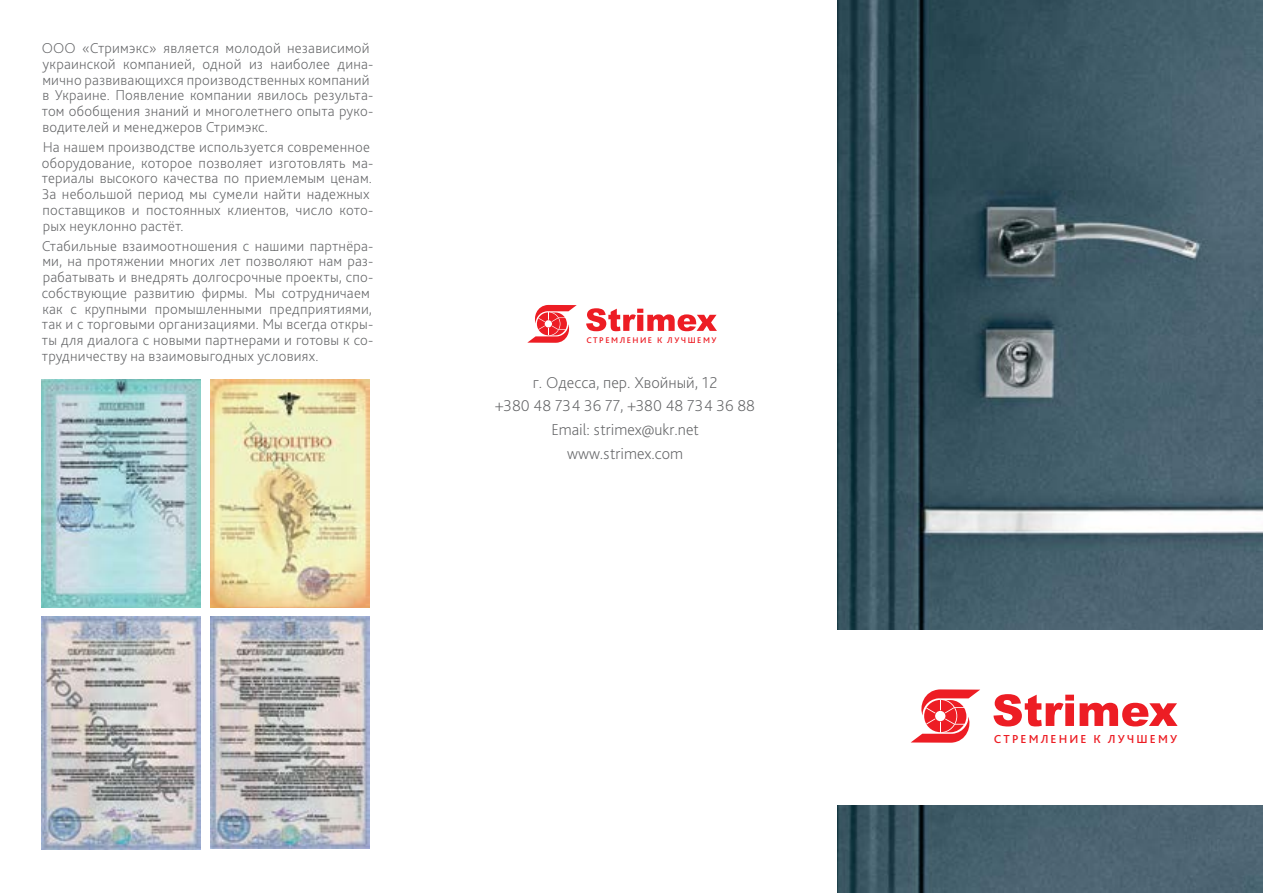
<style>
.page{position:relative;width:1263px;height:893px;background:#fff}
.page>*{position:absolute;margin:0;border:0;box-sizing:border-box;transform-origin:0 0}
.t1{font:200 16.5px/23.7px "Bliss Pro";color:#636466;text-align:center}
.t2{font:200 15px/15.8px "Bliss Pro";letter-spacing:.015em;color:#636466}
.t3{font:500 12.15px "Bliss Pro";letter-spacing:.175em;color:#ed1d24}
.t4{font:500 8.55px "Bliss Pro";letter-spacing:.175em;color:#ed1d24}
</style>
<div class="page">
<svg style="left:911px;top:689px;width:69px;height:54px"></svg>
<div style="left:934px;top:710px;width:12px;height:12px;border:2px solid #ed1d24;border-radius:50%"></div>
<div style="left:935px;top:711px;width:10px;height:10px;background:#fff;border-radius:50%"></div>
<svg style="left:993px;top:694px;width:184px;height:32px"></svg>
<svg style="left:527px;top:305px;width:50px;height:38px"></svg>
<div style="left:544px;top:320px;width:8px;height:8px;border:1px solid #ed1d24;border-radius:50%"></div>
<div style="left:545px;top:320px;width:7px;height:7px;background:#fff;border-radius:50%"></div>
<svg style="left:586px;top:308px;width:131px;height:23px"></svg>
<img style="left:838px;top:0;width:425px;height:629px">
<img style="left:838px;top:805px;width:425px;height:88px">
<img style="left:41px;top:379px;width:160px;height:229px">
<img style="left:41px;top:617px;width:160px;height:233px">
<img style="left:210px;top:379px;width:160px;height:229px">
<img style="left:210px;top:617px;width:160px;height:232px">
<p class="t2" style="left:42px;top:40px;width:333px">ООО «Стримэкс» является молодой независимой украинской компанией, одной из наиболее дина&shy;мично развивающихся производственных компаний в Украине. Появление компании явилось результа&shy;том обобщения знаний и многолетнего опыта руко&shy;водителей и менеджеров Стримэкс.</p>
<p class="t2" style="left:42px;top:139px;width:333px">На нашем производстве используется современное оборудование, которое позволяет изготовлять ма&shy;териалы высокого качества по приемлемым ценам.<br>За небольшой период мы сумели найти надежных поставщиков и постоянных клиентов, число кото&shy;рых неуклонно растёт.</p>
<p class="t2" style="left:42px;top:237px;width:333px">Стабильные взаимоотношения с нашими партнёра&shy;ми, на протяжении многих лет позволяют нам раз&shy;рабатывать и внедрять долгосрочные проекты, спо&shy;собствующие развитию фирмы. Мы сотрудничаем как с крупными промышленными предприятиями, так и с торговыми организациями. Мы всегда откры&shy;ты для диалога с новыми партнерами и готовы к со&shy;трудничеству на взаимовыгодных условиях.</p>
<p class="t4" style="left:586px;top:335px;width:132px">СТРЕМЛЕНИЕ К ЛУЧШЕМУ</p>
<p class="t1" style="left:495px;top:370px;width:262px">г. Одесса, пер. Хвойный, 12<br>+380 48 734 36 77, +380 48 734 36 88<br>Email: strimex@ukr.net www.strimex.com</p>
<p class="t3" style="left:994px;top:731px;width:185px">СТРЕМЛЕНИЕ К ЛУЧШЕМУ</p>
</div>
